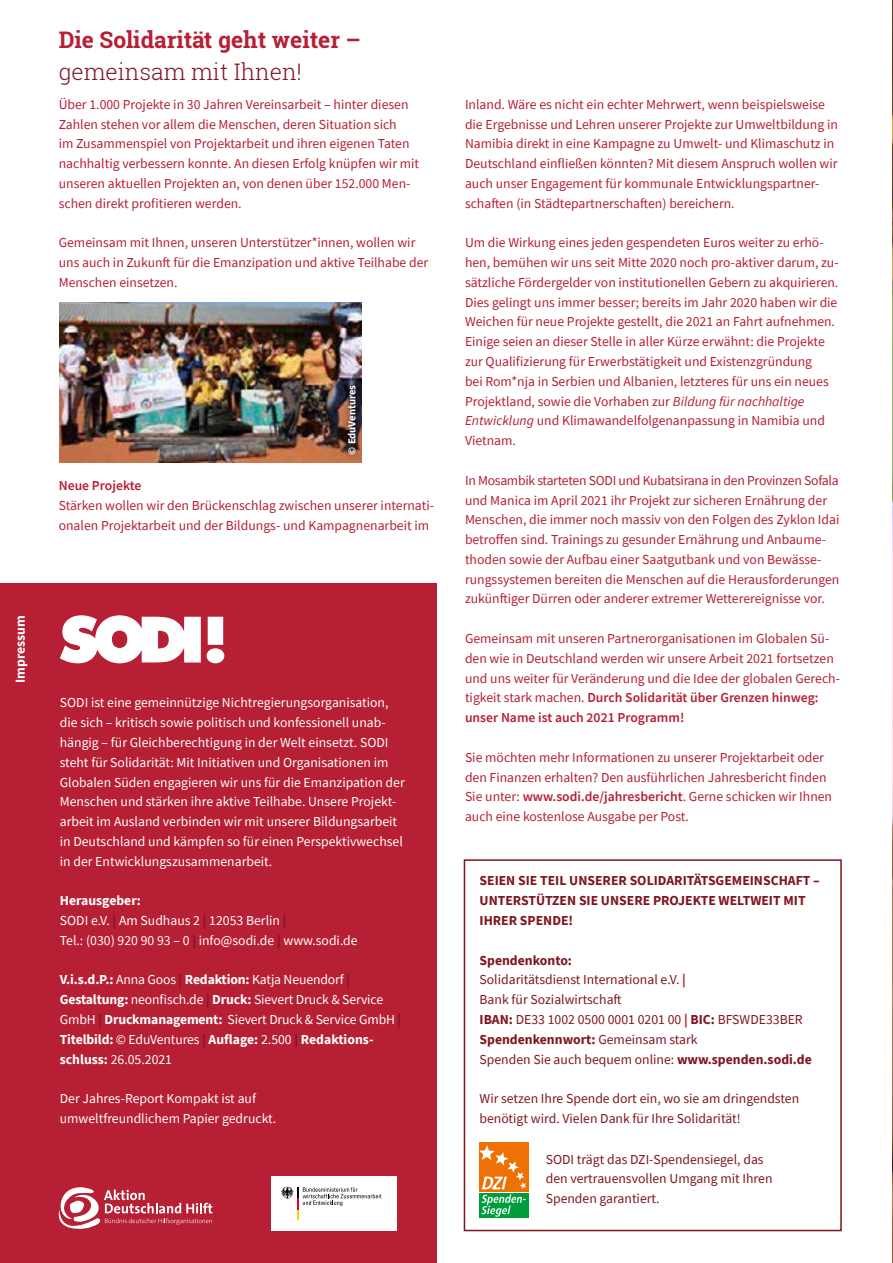
<style>
.page{position:relative;width:893px;height:1263px;background:#fff}
.page>*{position:absolute;margin:0;border:0;box-sizing:border-box;transform-origin:0 0}
.t1{font:700 22.8px "Roboto Slab";color:#b61f34}
.t2{font:300 22.8px "Roboto Slab";color:#7f1621}
.t3{font:13.65px/19.8px "Source Sans Pro";color:#b61f34}
.t4{font:13.65px/19.8px "Source Sans Pro";color:#fff}
.t5{font:13.65px/19.8px "Source Sans Pro";color:#7f1621}
.t6{font:700 13.65px/19.8px "Source Sans Pro";color:#7f1621}
.t7{font:600 13.65px "Source Sans Pro";color:#b61f34}
.t8{font:700 13.65px "Source Sans Pro";color:#fff}
.t9{font:700 10.65px "Source Sans Pro";color:#fff}
.s1{font-weight:700}
.s2{font-weight:700;color:#7f1621}
.s3{font-style:italic}
.s4{font-weight:600}
.s5{font-weight:700;color:#b61f34}
</style>
<div class="page">
<img style="left:892px;top:0;width:1px;height:1263px">
<div style="left:0;top:583px;width:436px;height:680px;background:#b61f34"></div>
<svg style="left:58px;top:1187px;width:154px;height:42px"></svg>
<div style="left:272px;top:1176px;width:125px;height:55px;background:#fff"></div>
<svg style="left:281px;top:1187px;width:101px;height:33px"></svg>
<svg style="left:60px;top:615px;width:164px;height:48px"></svg>
<div style="left:464px;top:859px;width:378px;height:372px;border:2px solid #7f1621"></div>
<div style="left:480px;top:1142px;width:49px;height:50px;background:#ee7103"></div>
<div style="left:480px;top:1193px;width:49px;height:25px;background:#009d3d"></div>
<svg style="left:480px;top:1145px;width:46px;height:72px"></svg>
<img style="left:60px;top:302px;width:302px;height:160px">
<div style="left:340px;top:378px;width:24px;height:83px;background:#000;opacity:.75"></div>
<p class="t8" style="left:11px;top:683px;width:69px;rotate:-90deg">Impressum</p>
<h1 class="t1" style="left:59px;top:25px;width:304px">Die Solidarität geht weiter –</h1>
<h1 class="t2" style="left:59px;top:57px;width:245px">gemeinsam mit Ihnen!</h1>
<p class="t3" style="left:59px;top:94px;width:362px">Über 1.000 Projekte in 30 Jahren Vereinsarbeit – hinter diesen Zahlen stehen vor allem die Menschen, deren Situation sich<br>im Zusammenspiel von Projektarbeit und ihren eigenen Taten nachhaltig verbessern konnte. An diesen Erfolg knüpfen wir mit unseren aktuellen Projekten an, von denen über 152.000 Men&shy;schen direkt profitieren werden.</p>
<p class="t3" style="left:59px;top:233px;width:371px">Gemeinsam mit Ihnen, unseren Unterstützer*innen, wollen wir uns auch in Zukunft für die Emanzipation und aktive Teilhabe der<br>Menschen einsetzen.</p>
<p class="t9" style="left:345px;top:454px;width:71px;rotate:-90deg">© EduVentures</p>
<p class="t7" style="left:59px;top:477px;width:84px">Neue Projekte</p>
<p class="t3" style="left:59px;top:495px;width:377px">Stärken wollen wir den Brückenschlag zwischen unserer internati&shy;onalen Projektarbeit und der Bildungs- und Kampagnenarbeit im</p>
<p class="t4" style="left:60px;top:693px;width:346px">SODI ist eine gemeinnützige Nichtregierungsorganisation, die sich – kritisch sowie politisch und konfessionell unab&shy;hängig – für Gleichberechtigung in der Welt einsetzt. SODI steht für Solidarität: Mit Initiativen und Organisationen im Globalen Süden engagieren wir uns für die Emanzipation der Menschen und stärken ihre aktive Teilhabe. Unsere Projekt&shy;arbeit im Ausland verbinden wir mit unserer Bildungsarbeit in Deutschland und kämpfen so für einen Perspektivwechsel in der Entwicklungszusammenarbeit.</p>
<p class="t4" style="left:60px;top:891px;width:299px"><span class="s1">Herausgeber:<br></span>SODI e.V. <span class="s2">|</span> Am Sudhaus 2 <span class="s2">|</span> 12053 Berlin <span class="s2">|<br></span>Tel.: (030) 920 90 93 – 0 <span class="s2">|</span> info@sodi.de <span class="s2">|</span> www.sodi.de</p>
<p class="t4" style="left:60px;top:970px;width:343px"><span class="s1">V.i.s.d.P.:</span> Anna Goos <span class="s2">|</span> <span class="s1">Redaktion:</span> Katja Neuendorf <span class="s2">| </span><span class="s1">Gestaltung:</span> neonfisch.de <span class="s2">|</span> <span class="s1">Druck:</span> Sievert Druck &amp; Service GmbH <span class="s2">|</span> <span class="s1">Druckmanagement:</span> Sievert Druck &amp; Service GmbH <span class="s2">| </span><span class="s1">Titelbild:</span> © EduVentures <span class="s2">|</span> <span class="s1">Auflage:</span> 2.500 <span class="s2">|</span> <span class="s1">Redaktions&shy;schluss:</span> 26.05.2021</p>
<p class="t4" style="left:60px;top:1089px;width:218px">Der Jahres-Report Kompakt ist auf umweltfreundlichem Papier gedruckt.</p>
<p class="t3" style="left:465px;top:94px;width:374px">Inland. Wäre es nicht ein echter Mehrwert, wenn beispielsweise die Ergebnisse und Lehren unserer Projekte zur Umweltbildung in Namibia direkt in eine Kampagne zu Umwelt- und Klimaschutz in Deutschland einfließen könnten? Mit diesem Anspruch wollen wir auch unser Engagement für kommunale Entwicklungspartner&shy;schaften (in Städtepartnerschaften) bereichern.</p>
<p class="t3" style="left:465px;top:233px;width:375px">Um die Wirkung eines jeden gespendeten Euros weiter zu erhö&shy;hen, bemühen wir uns seit Mitte 2020 noch pro-aktiver darum, zu&shy;sätzliche Fördergelder von institutionellen Gebern zu akquirieren.<br>Dies gelingt uns immer besser; bereits im Jahr 2020 haben wir die Weichen für neue Projekte gestellt, die 2021 an Fahrt aufnehmen.<br>Einige seien an dieser Stelle in aller Kürze erwähnt: die Projekte zur Qualifizierung für Erwerbstätigkeit und Existenzgründung<br>bei Rom*nja in Serbien und Albanien, letzteres für uns ein neues Projektland, sowie die Vorhaben zur <span class="s3">Bildung für nachhaltige Entwicklung</span> und Klimawandelfolgenanpassung in Namibia und Vietnam.</p>
<p class="t3" style="left:465px;top:470px;width:376px">In Mosambik starteten SODI und Kubatsirana in den Provinzen Sofala und Manica im April 2021 ihr Projekt zur sicheren Ernährung der Menschen, die immer noch massiv von den Folgen des Zyklon Idai betroffen sind. Trainings zu gesunder Ernährung und Anbaume&shy;thoden sowie der Aufbau einer Saatgutbank und von Bewässe&shy;rungssystemen bereiten die Menschen auf die Herausforderungen zukünftiger Dürren oder anderer extremer Wetterereignisse vor.</p>
<p class="t3" style="left:465px;top:628px;width:376px">Gemeinsam mit unseren Partnerorganisationen im Globalen Sü&shy;den wie in Deutschland werden wir unsere Arbeit 2021 fortsetzen und uns weiter für Veränderung und die Idee der globalen Gerech&shy;tigkeit stark machen. <span class="s4">Durch Solidarität über Grenzen hinweg: unser Name ist auch 2021 Programm!</span></p>
<p class="t3" style="left:465px;top:747px;width:369px">Sie möchten mehr Informationen zu unserer Projektarbeit oder den Finanzen erhalten? Den ausführlichen Jahresbericht finden Sie unter: <span class="s4">www.sodi.de/jahresbericht</span>. Gerne schicken wir Ihnen auch eine kostenlose Ausgabe per Post.</p>
<p class="t6" style="left:480px;top:871px;width:342px">SEIEN SIE TEIL UNSERER SOLIDARITÄTSGEMEINSCHAFT –<br>UNTERSTÜTZEN SIE UNSERE PROJEKTE WELTWEIT MIT<br>IHRER SPENDE!</p>
<p class="t5" style="left:480px;top:950px;width:334px"><span class="s1">Spendenkonto:<br></span>Solidaritätsdienst International e.V. <span class="s5">|<br></span>Bank für Sozialwirtschaft<br><span class="s1">IBAN:</span> DE33 1002 0500 0001 0201 00 <span class="s5">|</span> <span class="s1">BIC:</span> BFSWDE33BER <span class="s1">Spendenkennwort:</span> Gemeinsam stark<br>Spenden Sie auch bequem online: <span class="s1">www.spenden.sodi.de</span></p>
<p class="t5" style="left:480px;top:1088px;width:321px">Wir setzen Ihre Spende dort ein, wo sie am dringendsten benötigt wird. Vielen Dank für Ihre Solidarität!</p>
<p class="t5" style="left:546px;top:1149px;width:228px">SODI trägt das DZI-Spendensiegel, das den vertrauensvollen Umgang mit Ihren<br>Spenden garantiert.</p>
</div>
